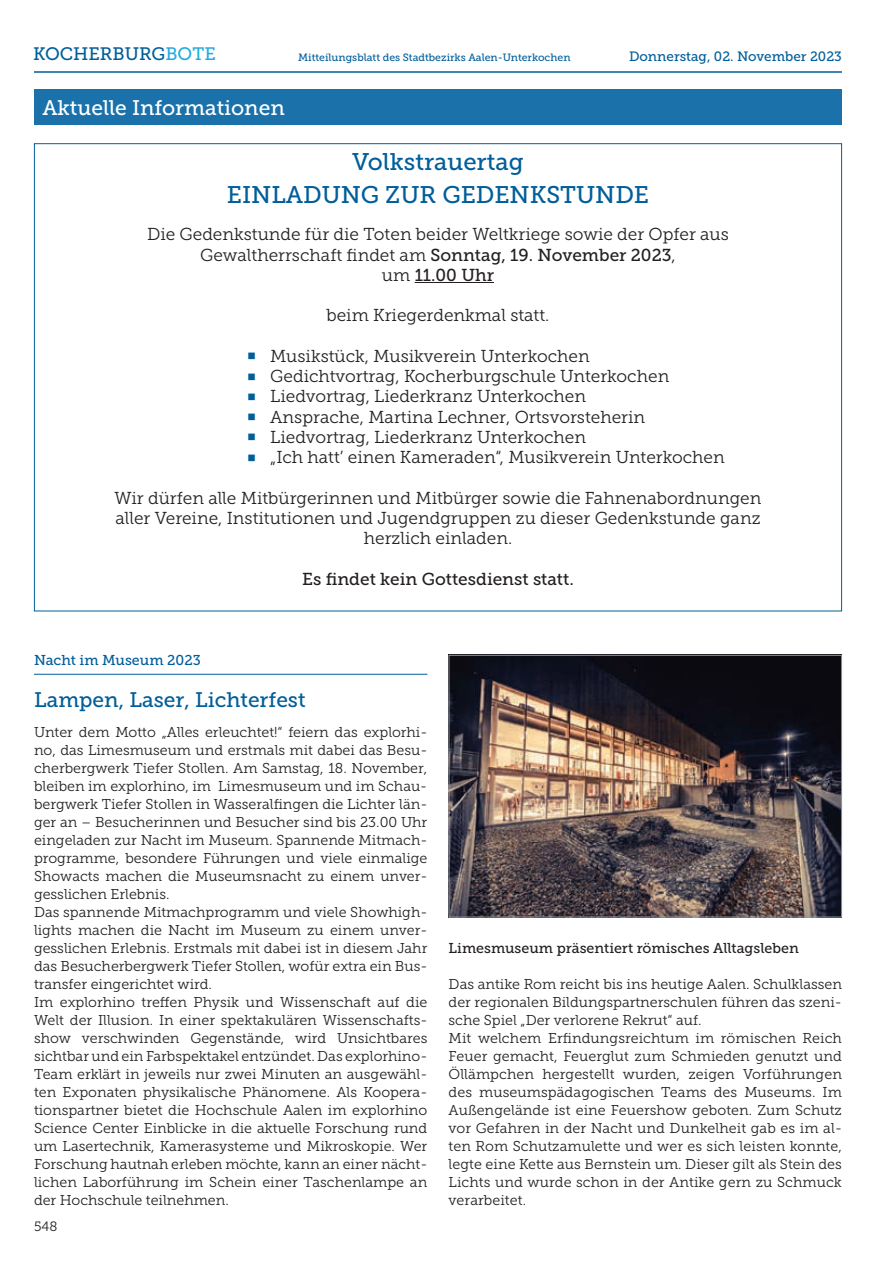
<style>
.page{position:relative;width:893px;height:1263px;background:#fff}
.page>*{position:absolute;margin:0;border:0;box-sizing:border-box;transform-origin:0 0}
.t1{font:24px/33px "Museo Slab 500";color:#005e9a;text-align:center}
.t2{font:21px "Museo Slab 500";color:#005e9a}
.t3{font:21px "Museo Slab 500";color:#fff}
.t4{font:18px "Museo Slab 500";color:#005e9a}
.t5{font:17.25px/20.2px "Museo Slab 300";color:#231f20;text-align:center}
.t6{font:17.25px "Museo Slab 500";color:#231f20}
.t7{font:14.25px/18px "Museo Slab 300";color:#231f20}
.t8{font:14.25px "Museo Slab 500";color:#231f20}
.t9{font:14.25px "Museo Slab 500";color:#005e9a}
.t10{font:13.5px "Museo Slab 500";color:#005e9a}
.t11{font:13.5px "Museo Slab 300";color:#231f20}
.t12{font:10.5px "Museo Slab 500";color:#005e9a}
.s1{color:#24aae1}
.s2{font-family:"Museo Slab 500"}
.s3{font-family:"Museo Slab 300"}
.s4{color:#005e9a}
</style>
<div class="page">
<hr style="left:34px;top:71px;width:808px;height:2px;background:#005e9a">
<hr style="left:34px;top:674px;width:393px;height:1px;background:#005e9a">
<div style="left:34px;top:89px;width:808px;height:36px;background:#1b72aa"></div>
<img style="left:451px;top:657px;width:389px;height:258px">
<div style="left:449px;top:655px;width:393px;height:262px;border:1px solid #939598"></div>
<hr style="left:415px;top:282px;width:79px;height:1px;background:#231f20">
<p class="t4" style="left:33px;top:44px;width:184px">KOCHERBURG<span class="s1">BOTE</span></p>
<p class="t12" style="left:298px;top:51px;width:274px">Mitteilungsblatt des Stadtbezirks Aalen-Unterkochen</p>
<p class="t10" style="left:629px;top:49px;width:214px">Donnerstag, 02. November 2023</p>
<h2 class="t3" style="left:43px;top:96px;width:244px">Aktuelle Informationen</h2>
<h1 class="t1" style="left:227px;top:145px;width:424px">Volkstrauertag<br>EINLADUNG ZUR GEDENKSTUNDE</h1>
<p class="t5" style="left:147px;top:224px;width:583px">Die Gedenkstunde für die Toten beider Weltkriege sowie der Opfer aus<br>Gewaltherrschaft findet am <span class="s2">Sonntag, 19. November 2023</span>,</p>
<p class="t6" style="left:382px;top:265px;width:114px"><span class="s3">um</span> 11.00 Uhr</p>
<p class="t5" style="left:326px;top:305px;width:224px">beim Kriegerdenkmal statt.</p>
<p class="t5" style="left:247px;top:346px;width:344px"><span class="s4">■</span> Musikstück, Musikverein Unterkochen</p>
<p class="t5" style="left:247px;top:366px;width:423px"><span class="s4">■</span> Gedichtvortrag, Kocherburgschule Unterkochen</p>
<p class="t5" style="left:247px;top:386px;width:340px"><span class="s4">■</span> Liedvortrag, Liederkranz Unterkochen</p>
<p class="t5" style="left:247px;top:407px;width:399px"><span class="s4">■</span> Ansprache, Martina Lechner, Ortsvorsteherin</p>
<p class="t5" style="left:247px;top:427px;width:340px"><span class="s4">■</span> Liedvortrag, Liederkranz Unterkochen</p>
<p class="t5" style="left:247px;top:447px;width:479px"><span class="s4">■</span> „Ich hatt’ einen Kameraden“, Musikverein Unterkochen</p>
<p class="t5" style="left:115px;top:488px;width:648px">Wir dürfen alle Mitbürgerinnen und Mitbürger sowie die Fahnenabordnungen aller Vereine, Institutionen und Jugendgruppen zu dieser Gedenkstunde ganz herzlich einladen.</p>
<p class="t6" style="left:302px;top:569px;width:273px">Es findet kein Gottesdienst statt.</p>
<p class="t9" style="left:34px;top:652px;width:168px">Nacht im Museum 2023</p>
<h2 class="t2" style="left:34px;top:688px;width:273px">Lampen, Laser, Lichterfest</h2>
<p class="t7" style="left:34px;top:723px;width:395px">Unter dem Motto „Alles erleuchtet!“ feiern das explorhi&shy;no, das Limesmuseum und erstmals mit dabei das Besu&shy;cherbergwerk Tiefer Stollen. Am Samstag, 18. November, bleiben im explorhino, im Limesmuseum und im Schau&shy;bergwerk Tiefer Stollen in Wasseralfingen die Lichter län&shy;ger an – Besucherinnen und Besucher sind bis 23.00 Uhr eingeladen zur Nacht im Museum. Spannende Mitmach&shy;programme, besondere Führungen und viele einmalige Showacts machen die Museumsnacht zu einem unver&shy;gesslichen Erlebnis.<br>Das spannende Mitmachprogramm und viele Showhigh&shy;lights machen die Nacht im Museum zu einem unver&shy;gesslichen Erlebnis. Erstmals mit dabei ist in diesem Jahr das Besucherbergwerk Tiefer Stollen, wofür extra ein Bus&shy;transfer eingerichtet wird.<br>Im explorhino treffen Physik und Wissenschaft auf die Welt der Illusion. In einer spektakulären Wissenschafts&shy;show verschwinden Gegenstände, wird Unsichtbares sichtbar und ein Farbspektakel entzündet. Das explorhino-Team erklärt in jeweils nur zwei Minuten an ausgewähl&shy;ten Exponaten physikalische Phänomene. Als Koopera&shy;tionspartner bietet die Hochschule Aalen im explorhino Science Center Einblicke in die aktuelle Forschung rund um Lasertechnik, Kamerasysteme und Mikroskopie. Wer Forschung hautnah erleben möchte, kann an einer nächt&shy;lichen Laborführung im Schein einer Taschenlampe an der Hochschule teilnehmen.</p>
<p class="t11" style="left:34px;top:1218px;width:25px">548</p>
<p class="t8" style="left:449px;top:940px;width:352px">Limesmuseum präsentiert römisches Alltagsleben</p>
<p class="t7" style="left:449px;top:975px;width:395px">Das antike Rom reicht bis ins heutige Aalen. Schulklassen der regionalen Bildungspartnerschulen führen das szeni&shy;sche Spiel „Der verlorene Rekrut“ auf.<br>Mit welchem Erfindungsreichtum im römischen Reich Feuer gemacht, Feuerglut zum Schmieden genutzt und Öllämpchen hergestellt wurden, zeigen Vorführungen des museumspädagogischen Teams des Museums. Im Außengelände ist eine Feuershow geboten. Zum Schutz vor Gefahren in der Nacht und Dunkelheit gab es im al&shy;ten Rom Schutzamulette und wer es sich leisten konnte, legte eine Kette aus Bernstein um. Dieser gilt als Stein des Lichts und wurde schon in der Antike gern zu Schmuck verarbeitet.</p>
</div>
